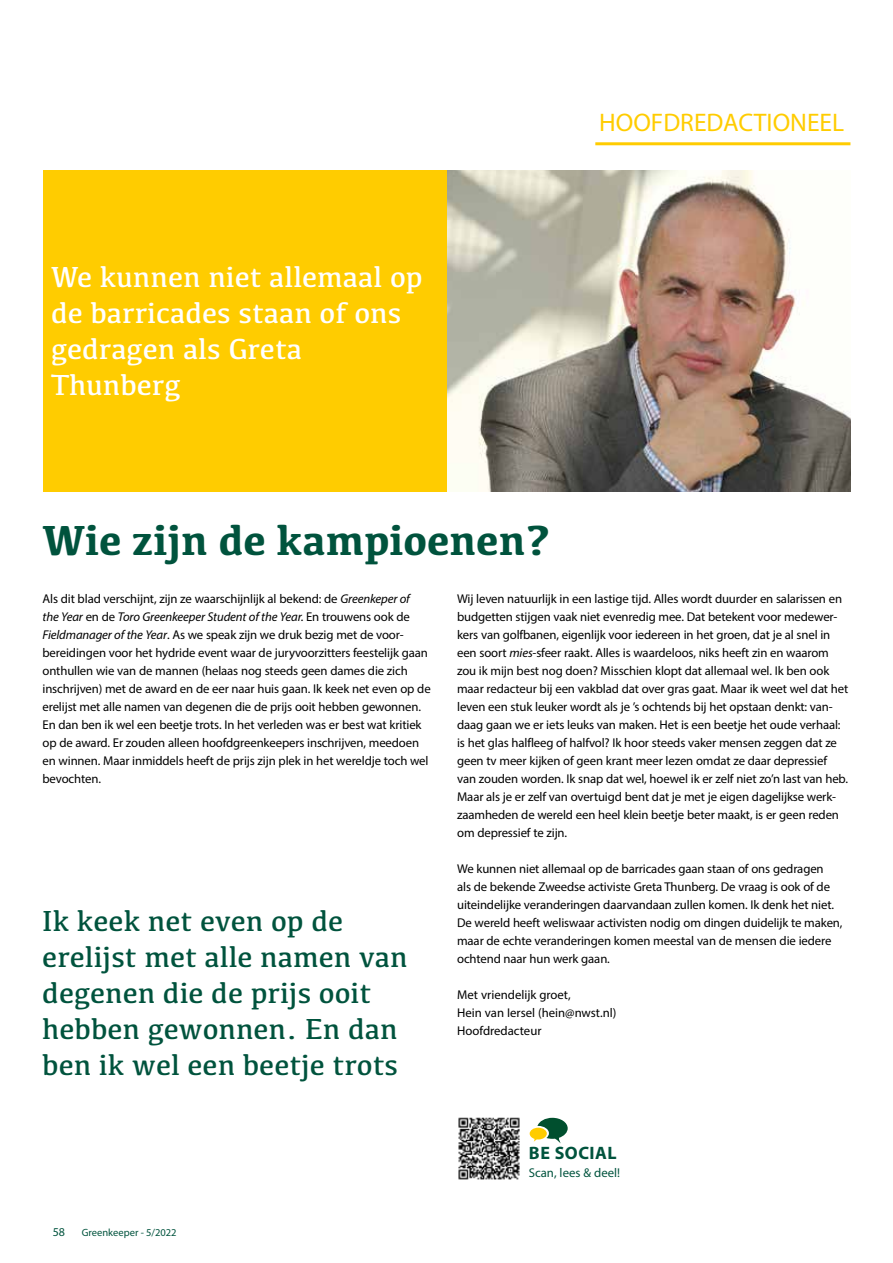
<style>
.page{position:relative;width:893px;height:1263px;background:#fff}
.page>*{position:absolute;margin:0;border:0;box-sizing:border-box;transform-origin:0 0}
.t1{font:700 43.5px "Kefa";color:#00533d}
.t2{font:30px/36px "Kefa";color:#00533d}
.t3{font:30px/36px "Kefa";color:#fff}
.t4{font:25.5px "Myriad Pro";color:#fc0}
.t5{font:700 18px "Myriad Pro";letter-spacing:.03em;color:#00533d}
.t6{font:12.75px/18px "Myriad Pro";letter-spacing:-.01em;color:#000}
.t7{font:12.75px "Myriad Pro";color:#00533d}
.t8{font:12px "Myriad Pro";color:#00533d}
.t9{font:10.5px "Myriad Pro";color:#00533d}
.s1{font-style:italic}
</style>
<div class="page">
<img style="left:446px;top:170px;width:404px;height:321px">
<div style="left:43px;top:170px;width:403px;height:322px;background:#fc0"></div>
<hr style="left:595px;top:142px;width:255px;height:3px;background:#fc0">
<img style="left:458px;top:1117px;width:62px;height:62px">
<svg style="left:530px;top:1118px;width:38px;height:25px"></svg>
<h3 class="t4" style="left:599px;top:107px;width:247px">HOOFDREDACTIONEEL</h3>
<h2 class="t3" style="left:51px;top:258px;width:373px">We kunnen niet allemaal op de barricades staan of ons gedragen als Greta<br>Thunberg</h2>
<h1 class="t1" style="left:43px;top:511px;width:509px">Wie zijn de kampioenen?</h1>
<p class="t6" style="left:43px;top:590px;width:390px">Als dit blad verschijnt, zijn ze waarschijnlijk al bekend: de <span class="s1">Greenkeper of<br>the Year</span> en de <span class="s1">Toro Greenkeeper Student of the Year.</span> En trouwens ook de <span class="s1">Fieldmanager of the Year</span>. As we speak zijn we druk bezig met de voor&shy;bereidingen voor het hydride event waar de juryvoorzitters feestelijk gaan onthullen wie van de mannen (helaas nog steeds geen dames die zich inschrijven) met de award en de eer naar huis gaan. Ik keek net even op de erelijst met alle namen van degenen die de prijs ooit hebben gewonnen.<br>En dan ben ik wel een beetje trots. In het verleden was er best wat kritiek op de award. Er zouden alleen hoofdgreenkeepers inschrijven, meedoen en winnen. Maar inmiddels heeft de prijs zijn plek in het wereldje toch wel bevochten.</p>
<p class="t6" style="left:457px;top:590px;width:393px">Wij leven natuurlijk in een lastige tijd. Alles wordt duurder en salarissen en budgetten stijgen vaak niet evenredig mee. Dat betekent voor medewer&shy;kers van golfbanen, eigenlijk voor iedereen in het groen, dat je al snel in een soort <span class="s1">mies-</span>sfeer raakt. Alles is waardeloos, niks heeft zin en waarom zou ik mijn best nog doen? Misschien klopt dat allemaal wel. Ik ben ook maar redacteur bij een vakblad dat over gras gaat. Maar ik weet wel dat het leven een stuk leuker wordt als je ’s ochtends bij het opstaan denkt: van&shy;daag gaan we er iets leuks van maken. Het is een beetje het oude verhaal: is het glas halfleeg of halfvol? Ik hoor steeds vaker mensen zeggen dat ze geen tv meer kijken of geen krant meer lezen omdat ze daar depressief van zouden worden. Ik snap dat wel, hoewel ik er zelf niet zo’n last van heb.<br>Maar als je er zelf van overtuigd bent dat je met je eigen dagelijkse werk&shy;zaamheden de wereld een heel klein beetje beter maakt, is er geen reden om depressief te zijn.</p>
<p class="t6" style="left:457px;top:860px;width:387px">We kunnen niet allemaal op de barricades gaan staan of ons gedragen<br>als de bekende Zweedse activiste Greta Thunberg. De vraag is ook of de uiteindelijke veranderingen daarvandaan zullen komen. Ik denk het niet.<br>De wereld heeft weliswaar activisten nodig om dingen duidelijk te maken, maar de echte veranderingen komen meestal van de mensen die iedere ochtend naar hun werk gaan.</p>
<p class="t6" style="left:457px;top:986px;width:161px">Met vriendelijk groet,<br>Hein van Iersel (hein@nwst.nl)<br>Hoofdredacteur</p>
<h2 class="t2" style="left:42px;top:902px;width:367px">Ik keek net even op de erelijst met alle namen van degenen die de prijs ooit hebben gewonnen. En dan ben ik wel een beetje trots</h2>
<p class="t8" style="left:53px;top:1224px;width:14px">58</p>
<p class="t9" style="left:82px;top:1226px;width:96px">Greenkeeper - 5/2022</p>
<h3 class="t5" style="left:529px;top:1141px;width:89px">BE SOCIAL</h3>
<p class="t7" style="left:529px;top:1165px;width:93px">Scan, lees &amp; deel!</p>
</div>
